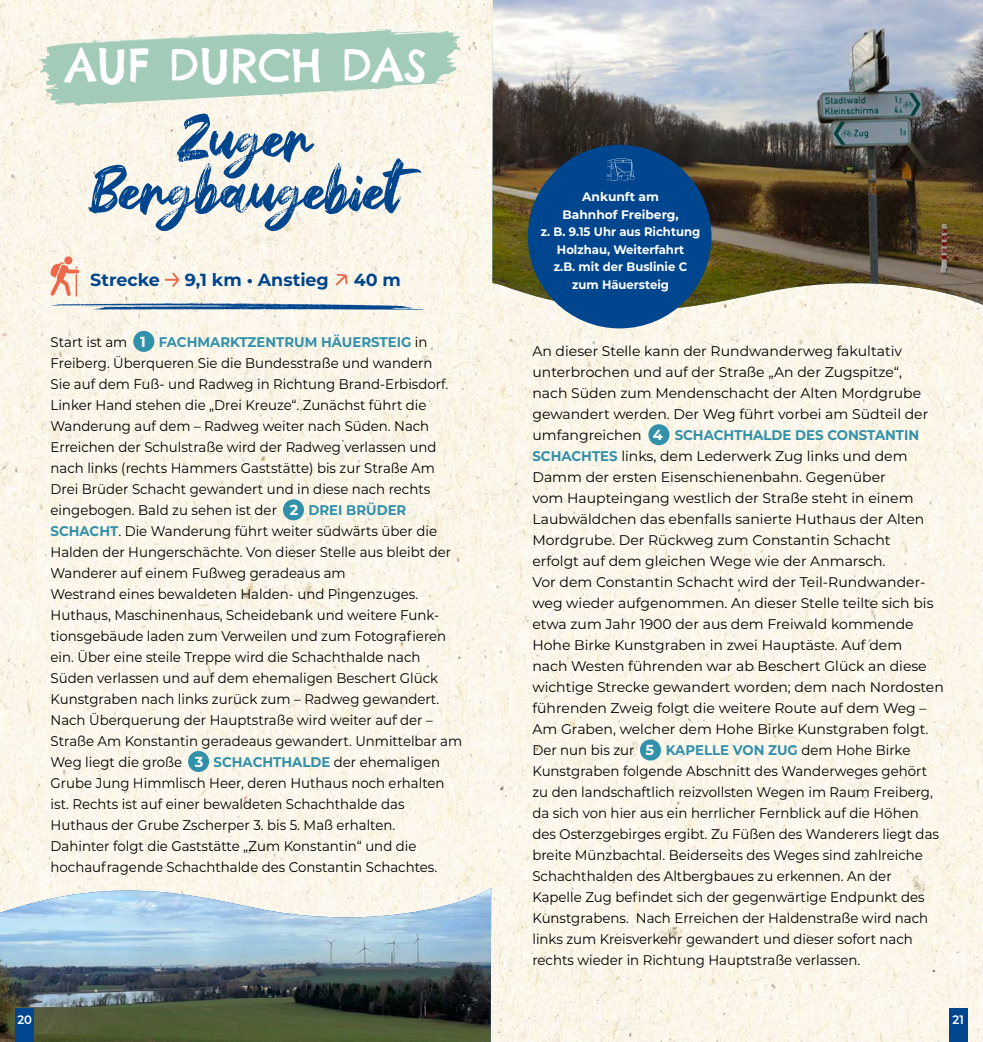
<style>
.page{position:relative;width:983px;height:1042px;background:#fff}
.page>*{position:absolute;margin:0;border:0;box-sizing:border-box;transform-origin:0 0}
.t1{font:61.25px/52.5px "Hey October";color:#00468e;text-align:center}
.t2{font:45.5px "Chelsea Market";color:#fff}
.t3{font:700 17.5px "Montserrat";color:#00468e}
.t4{font:700 14.53px "Montserrat";color:#fff}
.t5{font:14px/21px "Montserrat";color:#000;scale:.95 1}
.t6{font:14px/21px "Montserrat";color:#000}
.t7{font:700 12.25px/17.5px "Montserrat";color:#fff;text-align:center}
.t8{font:600 12.25px "Montserrat";color:#fff;scale:.95 1}
.s1{font-weight:700;color:#3291aa}
</style>
<div class="page">
<img style="left:0;top:0;width:982px;height:1042px">
<svg style="left:165px;top:272px;width:14px;height:15px"></svg>
<svg style="left:335px;top:274px;width:12px;height:11px"></svg>
<svg style="left:51px;top:303px;width:373px;height:7px;background:#6f94b6"></svg>
<svg style="left:492px;top:314px;width:490px;height:20px;background:#f9f4e7"></svg>
<img style="left:492px;top:0;width:490px;height:314px">
<svg style="left:38px;top:29px;width:422px;height:77px;background:#b9d6c6"></svg>
<svg style="left:48px;top:262px;width:31px;height:35px"></svg>
<div style="left:64px;top:256px;width:8px;height:8px;background:#ed694b;border-radius:50%"></div>
<svg style="left:0;top:867px;width:491px;height:19px;fill:#fcf7eb"></svg>
<img style="left:0;top:886px;width:491px;height:156px">
<svg style="left:132px;top:330px;width:24px;height:23px"></svg>
<svg style="left:281px;top:498px;width:24px;height:24px"></svg>
<svg style="left:187px;top:749px;width:23px;height:24px"></svg>
<svg style="left:647px;top:423px;width:23px;height:23px"></svg>
<svg style="left:638px;top:738px;width:24px;height:24px"></svg>
<div style="left:527px;top:145px;width:184px;height:183px;background:#00468e;border-radius:50%"></div>
<svg style="left:607px;top:158px;width:27px;height:22px"></svg>
<div style="left:948px;top:1009px;width:19px;height:33px;background:#00468e"></div>
<div style="left:15px;top:1009px;width:19px;height:33px;background:#00468e"></div>
<h2 class="t2" style="left:65px;top:36px;width:363px">AUF DURCH DAS</h2>
<h1 class="t1" style="left:89px;top:121px;width:311px">Zuger<br>Bergbaugebiet</h1>
<p class="t3" style="left:90px;top:267px;width:71px">Strecke</p>
<p class="t3" style="left:185px;top:267px;width:146px">9,1 km • Anstieg</p>
<p class="t3" style="left:353px;top:267px;width:49px">40 m</p>
<p class="t5" style="left:51px;top:331px;width:420px;text-indent:108px"><span class="s1">FACHMARKTZENTRUM HÄUERSTEIG</span> in Freiberg. Überqueren Sie die Bundesstraße und wandern Sie auf dem Fuß- und Radweg in Richtung Brand-Erbisdorf.<br>Linker Hand stehen die „Drei Kreuze“. Zunächst führt die Wanderung auf dem – Radweg weiter nach Süden. Nach Erreichen der Schulstraße wird der Radweg verlassen und nach links (rechts Hammers Gaststätte) bis zur Straße Am Drei Brüder Schacht gewandert und in diese nach rechts eingebogen. Bald zu sehen ist der</p>
<p class="t5" style="left:51px;top:331px;width:82px">Start ist am</p>
<p class="t4" style="left:140px;top:331px;width:7px">1</p>
<p class="t5" style="left:51px;top:499px;width:435px;text-indent:258px"><span class="s1">DREI BRÜDER SCHACHT</span>. Die Wanderung führt weiter südwärts über die Halden der Hungerschächte. Von dieser Stelle aus bleibt der Wanderer auf einem Fußweg geradeaus am<br>Westrand eines bewaldeten Halden- und Pingenzuges.<br>Huthaus, Maschinenhaus, Scheidebank und weitere Funk&shy;tionsgebäude laden zum Verweilen und zum Fotografieren ein. Über eine steile Treppe wird die Schachthalde nach Süden verlassen und auf dem ehemaligen Beschert Glück Kunstgraben nach links zurück zum – Radweg gewandert.<br>Nach Überquerung der Hauptstraße wird weiter auf der – Straße Am Konstantin geradeaus gewandert. Unmittelbar am Weg liegt die große</p>
<p class="t4" style="left:290px;top:500px;width:10px">2</p>
<p class="t5" style="left:51px;top:751px;width:416px;text-indent:163px"><span class="s1">SCHACHTHALDE</span> der ehemaligen Grube Jung Himmlisch Heer, deren Huthaus noch erhalten ist. Rechts ist auf einer bewaldeten Schachthalde das Huthaus der Grube Zscherper 3. bis 5. Maß erhalten.<br>Dahinter folgt die Gaststätte „Zum Konstantin“ und die hochaufragende Schachthalde des Constantin Schachtes.</p>
<p class="t4" style="left:195px;top:751px;width:10px">3</p>
<p class="t7" style="left:540px;top:187px;width:161px">Ankunft am<br>Bahnhof Freiberg,<br>z. B. 9.15 Uhr aus Richtung<br>Holzhau, Weiterfahrt<br>z.B. mit der Buslinie C zum Häuersteig</p>
<p class="t6" style="left:532px;top:340px;width:397px">An dieser Stelle kann der Rundwanderweg fakultativ unterbrochen und auf der Straße „An der Zugspitze“, nach Süden zum Mendenschacht der Alten Mordgrube gewandert werden. Der Weg führt vorbei am Südteil der umfangreichen</p>
<p class="t6" style="left:532px;top:424px;width:413px;text-indent:142px"><span class="s1">SCHACHTHALDE DES CONSTANTIN SCHACHTES</span> links, dem Lederwerk Zug links und dem Damm der ersten Eisenschienenbahn. Gegenüber<br>vom Haupteingang westlich der Straße steht in einem Laubwäldchen das ebenfalls sanierte Huthaus der Alten Mordgrube. Der Rückweg zum Constantin Schacht<br>erfolgt auf dem gleichen Wege wie der Anmarsch.<br>Vor dem Constantin Schacht wird der Teil-Rundwander&shy;weg wieder aufgenommen. An dieser Stelle teilte sich bis etwa zum Jahr 1900 der aus dem Freiwald kommende Hohe Birke Kunstgraben in zwei Hauptäste. Auf dem<br>nach Westen führenden war ab Beschert Glück an diese wichtige Strecke gewandert worden; dem nach Nordosten führenden Zweig folgt die weitere Route auf dem Weg – Am Graben, welcher dem Hohe Birke Kunstgraben folgt.<br>Der nun bis zur</p>
<p class="t4" style="left:652px;top:424px;width:11px">4</p>
<p class="t5" style="left:532px;top:739px;width:429px;text-indent:133px"><span class="s1">KAPELLE VON ZUG</span> dem Hohe Birke Kunstgraben folgende Abschnitt des Wanderweges gehört zu den landschaftlich reizvollsten Wegen im Raum Freiberg, da sich von hier aus ein herrlicher Fernblick auf die Höhen des Osterzgebirges ergibt. Zu Füßen des Wanderers liegt das breite Münzbachtal. Beiderseits des Weges sind zahlreiche Schachthalden des Altbergbaues zu erkennen. An der Kapelle Zug befindet sich der gegenwärtige Endpunkt des Kunstgrabens. Nach Erreichen der Haldenstraße wird nach links zum Kreisverkehr gewandert und dieser sofort nach rechts wieder in Richtung Hauptstraße verlassen.</p>
<p class="t4" style="left:645px;top:740px;width:10px">5</p>
<p class="t8" style="left:18px;top:1011px;width:17px">20</p>
<p class="t8" style="left:952px;top:1011px;width:13px">21</p>
</div>
